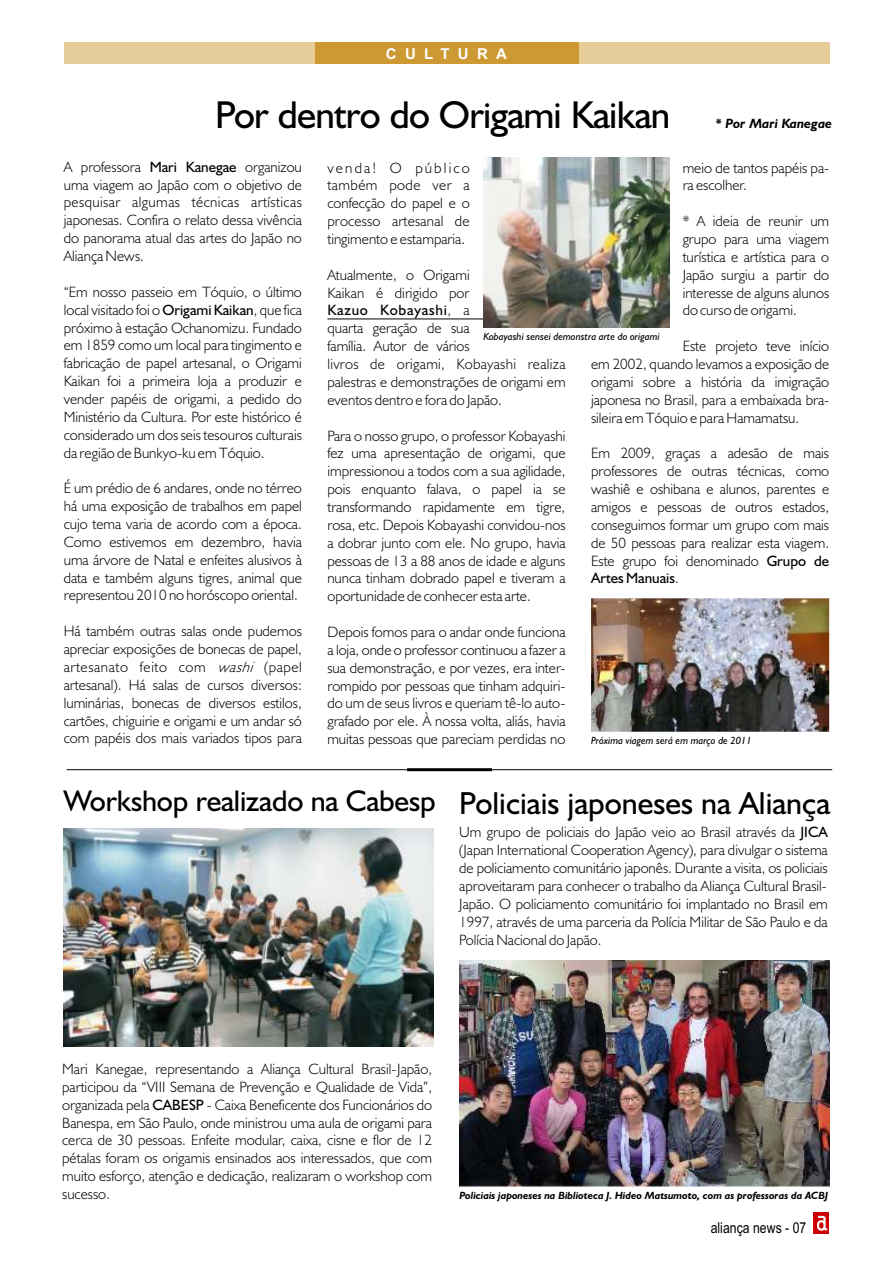
<style>
.page{position:relative;width:893px;height:1263px;background:#fff}
.page>*{position:absolute;margin:0;border:0;box-sizing:border-box;transform-origin:0 0}
.t1{font:39px "Humanist 521 BT";letter-spacing:-.02em;color:#000}
.t2{font:31.95px "Humanist 521 BT";color:#000}
.t3{font:30px "Humanist 521 BT";letter-spacing:-.005em;color:#000}
.t4{font:italic 300 15px/17.9px "Humanist 521 BT";color:#000;text-align:justify}
.t5{font:15px "Arial Narrow";color:#000}
.t6{font:700 15px "Arial";letter-spacing:.555em;color:#fff}
.t7{font:italic 700 13.5px "Humanist 521 BT";color:#000}
.t8{font:italic 700 10.5px "Humanist 521 BT";color:#000}
.t9{font:italic 10.5px "Humanist 521 BT";color:#000}
.s1{font-weight:400;font-style:normal}
.s2{font-style:inherit}
</style>
<div class="page">
<img style="left:63px;top:829px;width:370px;height:218px">
<div style="left:64px;top:43px;width:765px;height:21px;background:#e6cc99"></div>
<div style="left:315px;top:43px;width:263px;height:21px;background:#c93"></div>
<div style="left:813px;top:1212px;width:16px;height:21px;background:#c00"></div>
<svg style="left:817px;top:1216px;width:10px;height:15px"></svg>
<hr style="left:67px;top:769px;width:765px;height:1px;background:#000">
<hr style="left:407px;top:768px;width:85px;height:3px;background:#000">
<img style="left:591px;top:598px;width:238px;height:134px">
<img style="left:459px;top:961px;width:370px;height:225px">
<hr style="left:327px;top:319px;width:162px;height:1px;background:#000">
<img style="left:483px;top:157px;width:186px;height:170px">
<p class="t6" style="left:386px;top:48px;width:123px">CULTURA</p>
<h1 class="t1" style="left:215px;top:98px;width:457px">Por dentro do Origami Kaikan</h1>
<p class="t7" style="left:715px;top:118px;width:118px">* Por Mari Kanegae</p>
<p class="t4" style="left:683px;top:160px;width:148px">meio de tantos papéis pa&shy;ra escolher.</p>
<p class="t4" style="left:683px;top:213px;width:148px">* A ideia de reunir um grupo para uma viagem turística e artística para o Japão surgiu a partir do interesse de alguns alunos do curso de origami.</p>
<p class="t4" style="left:591px;top:338px;width:240px;text-indent:92px">Este projeto teve início em 2002, quando levamos a exposição de origami sobre a história da imigração japonesa no Brasil, para a embaixada bra&shy;sileira em Tóquio e para Hamamatsu.</p>
<p class="t4" style="left:591px;top:445px;width:240px">Em 2009, graças a adesão de mais professores de outras técnicas, como washiê e oshibana e alunos, parentes e amigos e pessoas de outros estados, conseguimos formar um grupo com mais de 50 pessoas para realizar esta viagem.<br>Este grupo foi denominado <span class="s1">Grupo de Artes Manuais</span>.</p>
<p class="t4" style="left:64px;top:159px;width:240px">A professora <span class="s1">Mari Kanegae</span> organizou uma viagem ao Japão com o objetivo de pesquisar algumas técnicas artísticas japonesas. Confira o relato dessa vivência do panorama atual das artes do Japão no Aliança News.</p>
<p class="t4" style="left:64px;top:284px;width:240px">“Em nosso passeio em Tóquio, o último local visitado foi o <span class="s1">Origami Kaikan</span>, que fica próximo à estação Ochanomizu. Fundado em 1859 como um local para tingimento e fabricação de papel artesanal, o Origami Kaikan foi a primeira loja a produzir e vender papéis de origami, a pedido do Ministério da Cultura. Por este histórico é considerado um dos seis tesouros culturais da região de Bunkyo-ku em Tóquio.</p>
<p class="t4" style="left:64px;top:480px;width:240px">É um prédio de 6 andares, onde no térreo há uma exposição de trabalhos em papel cujo tema varia de acordo com a época.<br>Como estivemos em dezembro, havia uma árvore de Natal e enfeites alusivos à data e também alguns tigres, animal que representou 2010 no horóscopo oriental.</p>
<p class="t4" style="left:64px;top:623px;width:240px">Há também outras salas onde pudemos apreciar exposições de bonecas de papel, artesanato feito com <span class="s2">washi</span> (papel artesanal). Há salas de cursos diversos: luminárias, bonecas de diversos estilos, cartões, chiguirie e origami e um andar só com papéis dos mais variados tipos para</p>
<p class="t4" style="left:327px;top:160px;width:144px">venda! O público também pode ver a confecção do papel e o processo artesanal de tingimento e estamparia.</p>
<p class="t4" style="left:327px;top:267px;width:240px;text-align:left">Atualmente, o Origami<br>Kaikan é dirigido por<br><span class="s1">Kazuo Kobayashi</span>, a<br>quarta geração de sua<br>família. Autor de vários<br>livros de origami, Kobayashi realiza palestras e demonstrações de origami em eventos dentro e fora do Japão.</p>
<p class="t4" style="left:327px;top:428px;width:240px">Para o nosso grupo, o professor Kobayashi fez uma apresentação de origami, que impressionou a todos com a sua agilidade, pois enquanto falava, o papel ia se transformando rapidamente em tigre, rosa, etc. Depois Kobayashi convidou-nos a dobrar junto com ele. No grupo, havia pessoas de 13 a 88 anos de idade e alguns nunca tinham dobrado papel e tiveram a oportunidade de conhecer esta arte.</p>
<p class="t4" style="left:327px;top:624px;width:240px">Depois fomos para o andar onde funciona a loja, onde o professor continuou a fazer a sua demonstração, e por vezes, era inter&shy;rompido por pessoas que tinham adquiri&shy;do um de seus livros e queriam tê-lo auto&shy;grafado por ele. À nossa volta, aliás, havia muitas pessoas que pareciam perdidas no</p>
<p class="t9" style="left:483px;top:332px;width:178px">Kobayashi sensei demonstra arte do origami</p>
<p class="t9" style="left:591px;top:736px;width:162px">Próxima viagem será em março de 2011</p>
<h3 class="t3" style="left:64px;top:789px;width:373px">Workshop realizado na Cabesp</h3>
<h2 class="t2" style="left:459px;top:789px;width:372px">Policiais japoneses na Aliança</h2>
<p class="t4" style="left:459px;top:825px;width:370px">Um grupo de policiais do Japão veio ao Brasil através da <span class="s1">JICA </span>(Japan International Cooperation Agency), para divulgar o sistema de policiamento comunitário japonês. Durante a visita, os policiais aproveitaram para conhecer o trabalho da Aliança Cultural Brasil-Japão. O policiamento comunitário foi implantado no Brasil em 1997, através de uma parceria da Polícia Militar de São Paulo e da Polícia Nacional do Japão.</p>
<p class="t4" style="left:62px;top:1061px;width:371px">Mari Kanegae, representando a Aliança Cultural Brasil-Japão, participou da “VIII Semana de Prevenção e Qualidade de Vida”, organizada pela <span class="s1">CABESP</span> - Caixa Beneficente dos Funcionários do Banespa, em São Paulo, onde ministrou uma aula de origami para cerca de 30 pessoas. Enfeite modular, caixa, cisne e flor de 12 pétalas foram os origamis ensinados aos interessados, que com muito esforço, atenção e dedicação, realizaram o workshop com sucesso.</p>
<p class="t8" style="left:459px;top:1191px;width:370px">Policiais japoneses na Biblioteca J. Hideo Matsumoto, com as professoras da ACBJ</p>
<p class="t5" style="left:711px;top:1222px;width:97px">aliança news - 07</p>
</div>
